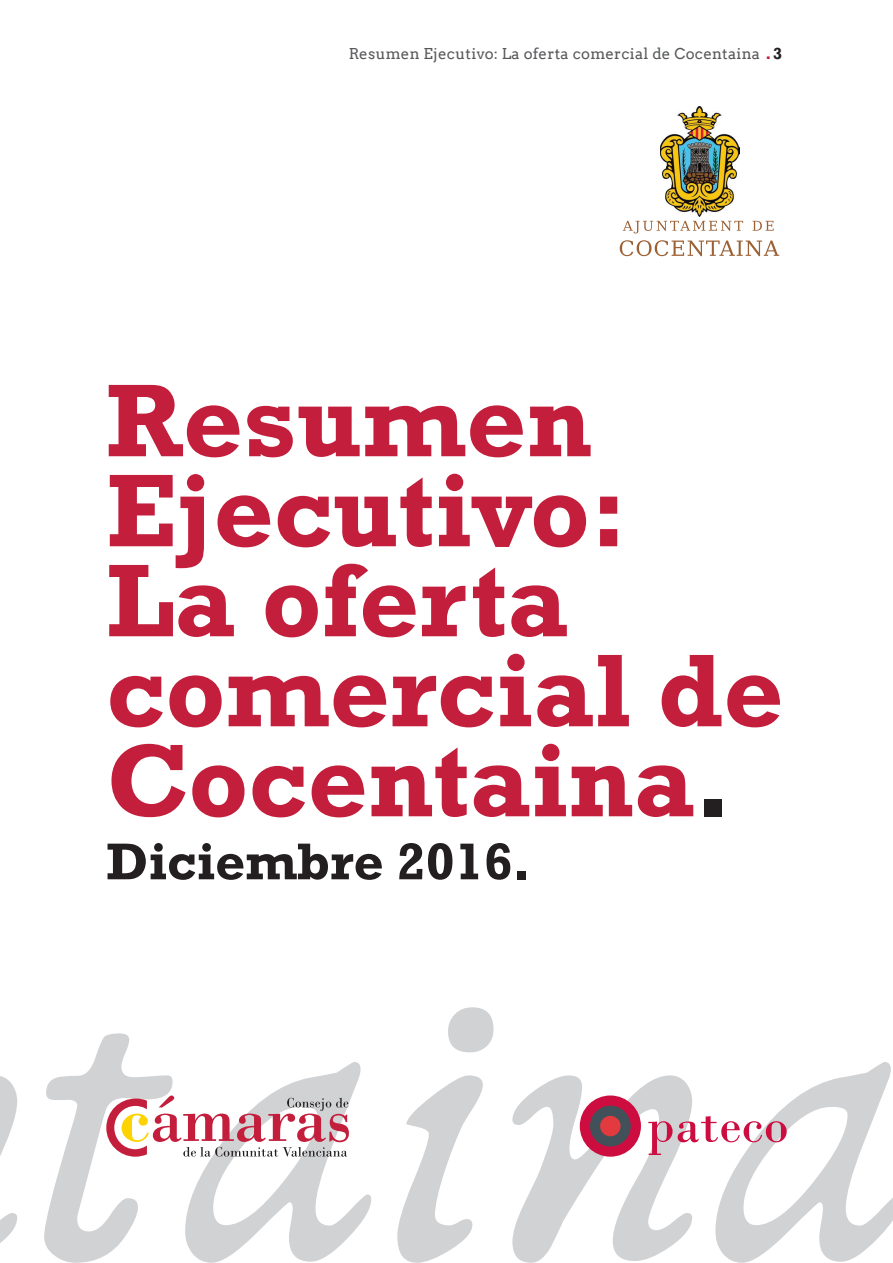
<style>
.page{position:relative;width:893px;height:1263px;background:#fff}
.page>*{position:absolute;margin:0;border:0;box-sizing:border-box;transform-origin:0 0}
.t1{font:700 105px/90px "Rockwell";color:#c31f3d}
.t2{font:700 52.5px "Rockwell";color:#231f20}
.t3{font:15px "Arvo";letter-spacing:.02em;color:#57585a}
.s1{font-family:"Rockwell";font-weight:700;font-size:16.5px;color:#c31f3d}
.s2{font-family:"Rockwell";font-weight:700;font-size:16.5px;color:#231f20}
.s3{color:#231f20}
</style>
<div class="page">
<svg style="left:0;top:1007px;width:893px;height:256px"></svg>
<img style="left:660px;top:106px;width:79px;height:110px">
<svg style="left:623px;top:221px;width:120px;height:12px"></svg>
<svg style="left:753px;top:221px;width:21px;height:10px"></svg>
<svg style="left:620px;top:240px;width:159px;height:16px"></svg>
<svg style="left:648px;top:1116px;width:139px;height:39px"></svg>
<div style="left:580px;top:1095px;width:61px;height:62px;background:#cd0d40;border-radius:50%"></div>
<div style="left:590px;top:1106px;width:41px;height:40px;background:#425159;border-radius:50%"></div>
<div style="left:600px;top:1116px;width:21px;height:20px;background:#e33a3f;border-radius:50%"></div>
<svg style="left:106px;top:1095px;width:243px;height:62px"></svg>
<p class="t3" style="left:349px;top:44px;width:435px">Resumen Ejecutivo: La oferta comercial de Cocentaina <span class="s1">.</span> <span class="s2">3</span></p>
<p class="t1" style="left:106px;top:376px;width:679px">Resumen<br>Ejecutivo:<br>La oferta comercial de<br>Cocentaina<span class="s3">.</span></p>
<p class="t2" style="left:106px;top:830px;width:426px">Diciembre 2016.</p>
</div>
